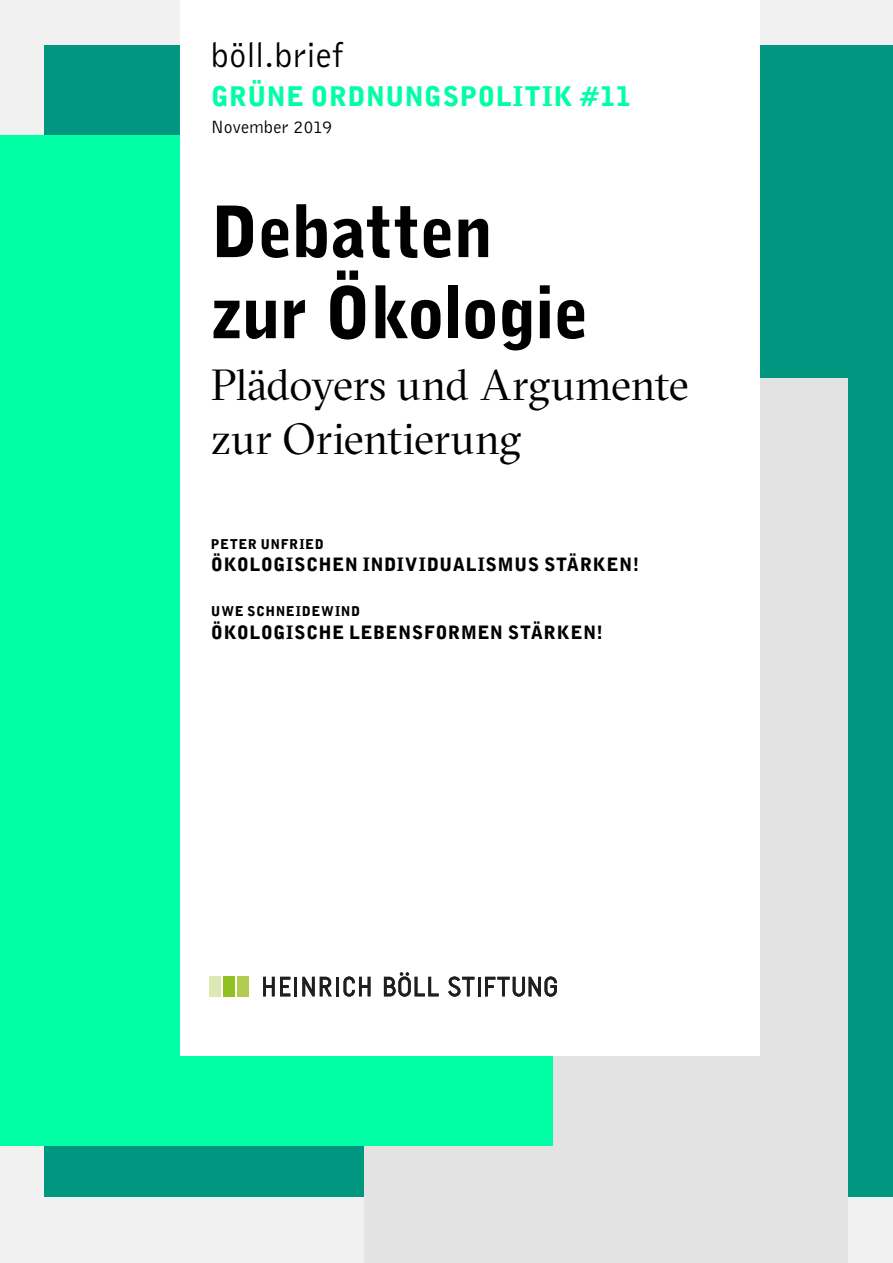
<style>
.page{position:relative;width:893px;height:1263px;background:#f1f1f1}
.page>*{position:absolute;margin:0;border:0;box-sizing:border-box;transform-origin:0 0}
.böll_brief_E-PAPER_2018_Cover_böll_brief{font:900 70.5px/81px "Bell Gothic";letter-spacing:-.015em;color:#000}
.böll_brief_E-PAPER_2018_Cover_böll_brief-2{font:43.5px/54.3px "GT Sectra Fine";letter-spacing:-.01em;color:#000}
.böll_brief_E-PAPER_2018_Cover_böll_brief-3{font:36px "Bell Gothic";letter-spacing:-.01em;color:#000}
.böll_brief_E-PAPER_2018_Cover_böll_brief-4{font:900 27px "Bell Gothic";letter-spacing:.01em;color:#00ffa4}
.böll_brief_E-PAPER_2018_Cover_böll_brief-5{font:900 18.3px "Bell Gothic";letter-spacing:.02em;color:#000}
.böll_brief_E-PAPER_2018_Cover_böll_brief-6{font:18.3px "Bell Gothic";color:#000}
.böll_brief_E-PAPER_2018_Cover_böll_brief-7{font:900 13.5px "Bell Gothic";letter-spacing:.05em;color:#000}
</style>
<div class="page">
<div style="left:45px;top:45px;width:848px;height:1152px;background:#009680"></div>
<div style="left:364px;top:379px;width:484px;height:884px;background:#e3e3e3"></div>
<div style="left:0;top:135px;width:553px;height:1010px;background:#00ffa4"></div>
<div style="left:180px;top:0;width:580px;height:1055px;background:#fff"></div>
<svg style="left:263px;top:977px;width:69px;height:19px"></svg>
<hr style="left:336px;top:977px;width:3px;height:19px;background:#201e21">
<svg style="left:344px;top:976px;width:26px;height:21px"></svg>
<svg style="left:384px;top:972px;width:55px;height:25px"></svg>
<svg style="left:448px;top:976px;width:26px;height:21px"></svg>
<hr style="left:478px;top:977px;width:3px;height:19px;background:#201e21">
<svg style="left:485px;top:976px;width:72px;height:21px"></svg>
<div style="left:237px;top:976px;width:12px;height:21px;background:#b1cd51"></div>
<div style="left:223px;top:976px;width:12px;height:21px;background:#92c020"></div>
<div style="left:209px;top:976px;width:11px;height:21px;background:#dee8b3"></div>
<p class="böll_brief_E-PAPER_2018_Cover_böll_brief-3" style="left:211px;top:32px;width:134px">böll.brief</p>
<p class="böll_brief_E-PAPER_2018_Cover_böll_brief-4" style="left:211px;top:79px;width:421px">GRÜNE ORDNUNGSPOLITIK #11</p>
<p class="böll_brief_E-PAPER_2018_Cover_böll_brief-6" style="left:211px;top:115px;width:123px">November 2019</p>
<p class="böll_brief_E-PAPER_2018_Cover_böll_brief" style="left:211px;top:193px;width:379px">Debatten zur Ökologie</p>
<p class="böll_brief_E-PAPER_2018_Cover_böll_brief-2" style="left:211px;top:357px;width:480px">Plädoyers und Argumente zur Orientierung</p>
<p class="böll_brief_E-PAPER_2018_Cover_böll_brief-7" style="left:211px;top:535px;width:114px">PETER UNFRIED</p>
<p class="böll_brief_E-PAPER_2018_Cover_böll_brief-5" style="left:211px;top:553px;width:430px">ÖKOLOGISCHEN INDIVIDUALISMUS STÄRKEN!</p>
<p class="böll_brief_E-PAPER_2018_Cover_böll_brief-7" style="left:211px;top:603px;width:151px">UWE SCHNEIDEWIND</p>
<p class="böll_brief_E-PAPER_2018_Cover_böll_brief-5" style="left:211px;top:620px;width:394px">ÖKOLOGISCHE LEBENSFORMEN STÄRKEN!</p>
</div>
